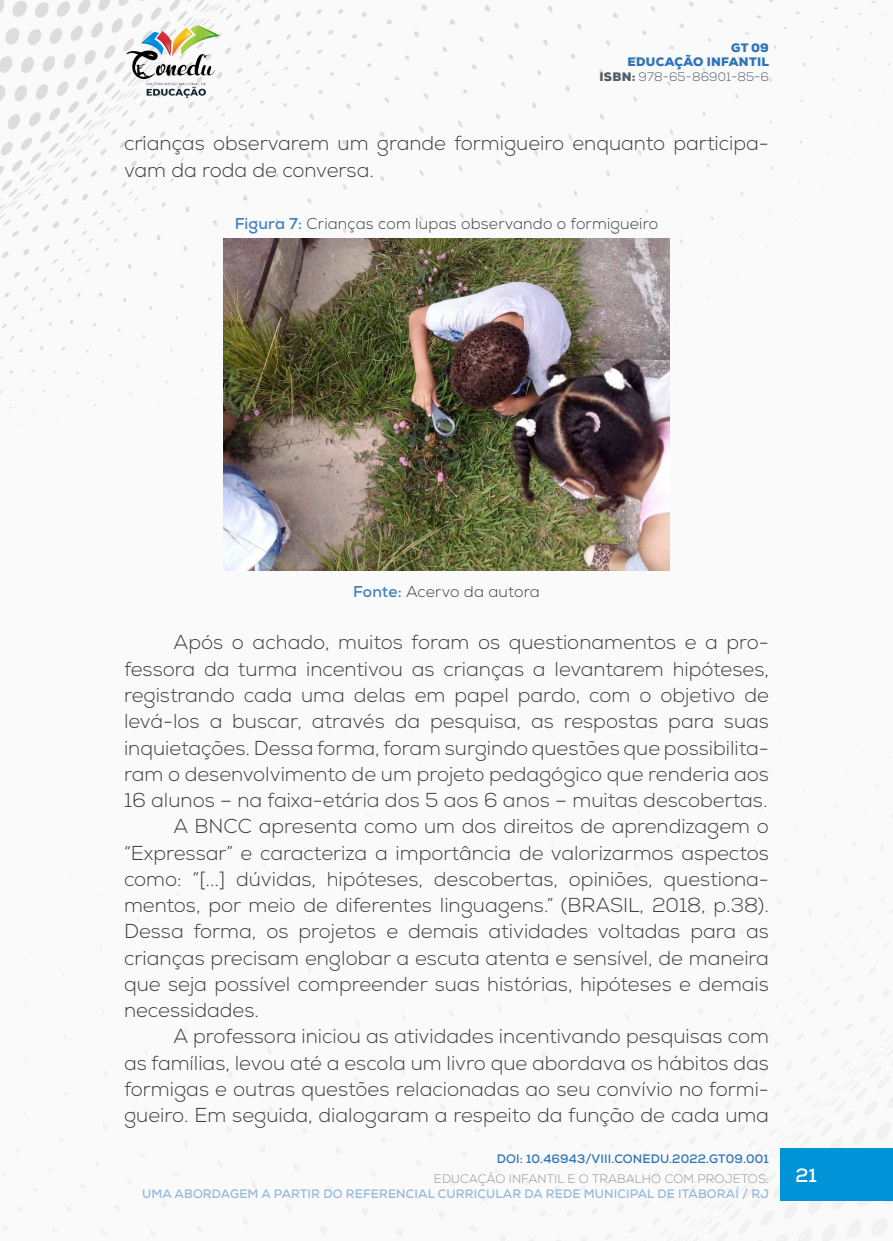
<style>
.page{position:relative;width:893px;height:1241px;background:#fff}
.page>*{position:absolute;margin:0;border:0;box-sizing:border-box;transform-origin:0 0}
._8_CORPO{font:300 20.12px/26.2px "Nexa";color:#3e3e3f;text-align:justify}
.t1{font:700 19.25px "Nexa";color:#fff}
._11_LEGENDAS{font:300 15.75px "Nexa";letter-spacing:.01em;color:#3e3e3f}
._12_FONTES{font:300 15.75px "Nexa";letter-spacing:.01em;color:#3e3e3f}
.t2{font:700 12.25px "Nexa";letter-spacing:.01em;color:#96b9da}
.t3{font:900 12.25px/14.7px "Nexa";letter-spacing:.025em;color:#2e74b5;text-align:right}
.t4{font:300 12.25px "Nexa";letter-spacing:.01em;color:#939598}
.t5{font:700 12.25px "Nexa";letter-spacing:.01em;color:#2e74b5}
.s1{color:#505b64}
.s2{font-weight:300;color:#505b64}
.s3{font-weight:700;color:#4382bc}
</style>
<div class="page">
<img style="left:0;top:0;width:893px;height:1240px">
<div style="left:781px;top:1148px;width:112px;height:52px;background:#0093d8"></div>
<img style="left:124px;top:25px;width:98px;height:74px">
<img style="left:223px;top:238px;width:447px;height:332px">
<p class="t3" style="left:599px;top:40px;width:171px">GT 09<br>EDUCAÇÃO INFANTIL<br><span class="s1">ISBN:</span> <span class="s2">978-65-86901-85-6</span></p>
<p class="_8_CORPO" style="left:124px;top:131px;width:646px">crianças observarem um grande formigueiro enquanto participa&shy;vam da roda de conversa.</p>
<p class="_11_LEGENDAS" style="left:235px;top:214px;width:425px"><span class="s3">Figura 7:</span> Crianças com lupas observando o formigueiro</p>
<p class="_12_FONTES" style="left:353px;top:582px;width:188px"><span class="s3">Fonte:</span> Acervo da autora</p>
<p class="_8_CORPO" style="left:124px;top:630px;width:646px;text-indent:50px">Após o achado, muitos foram os questionamentos e a pro&shy;fessora da turma incentivou as crianças a levantarem hipóteses, registrando cada uma delas em papel pardo, com o objetivo de levá-los a buscar, através da pesquisa, as respostas para suas inquietações. Dessa forma, foram surgindo questões que possibilita&shy;ram o desenvolvimento de um projeto pedagógico que renderia aos 16 alunos – na faixa-etária dos 5 aos 6 anos – muitas descobertas.</p>
<p class="_8_CORPO" style="left:124px;top:813px;width:646px;text-indent:50px">A BNCC apresenta como um dos direitos de aprendizagem o “Expressar” e caracteriza a importância de valorizarmos aspectos como: “[...] dúvidas, hipóteses, descobertas, opiniões, questiona&shy;mentos, por meio de diferentes linguagens.” (BRASIL, 2018, p.38).<br>Dessa forma, os projetos e demais atividades voltadas para as crianças precisam englobar a escuta atenta e sensível, de maneira que seja possível compreender suas histórias, hipóteses e demais necessidades.</p>
<p class="_8_CORPO" style="left:124px;top:1023px;width:646px;text-indent:50px">A professora iniciou as atividades incentivando pesquisas com as famílias, levou até a escola um livro que abordava os hábitos das formigas e outras questões relacionadas ao seu convívio no formi&shy;gueiro. Em seguida, dialogaram a respeito da função de cada uma</p>
<p class="t5" style="left:497px;top:1150px;width:274px">DOI: 10.46943/VIII.CONEDU.2022.GT09.001</p>
<p class="t4" style="left:434px;top:1171px;width:337px">EDUCAÇÃO INFANTIL E O TRABALHO COM PROJETOS:</p>
<p class="t2" style="left:142px;top:1185px;width:628px">UMA ABORDAGEM A PARTIR DO REFERENCIAL CURRICULAR DA REDE MUNICIPAL DE ITABORAÍ / RJ</p>
<p class="t1" style="left:796px;top:1162px;width:23px">21</p>
</div>
